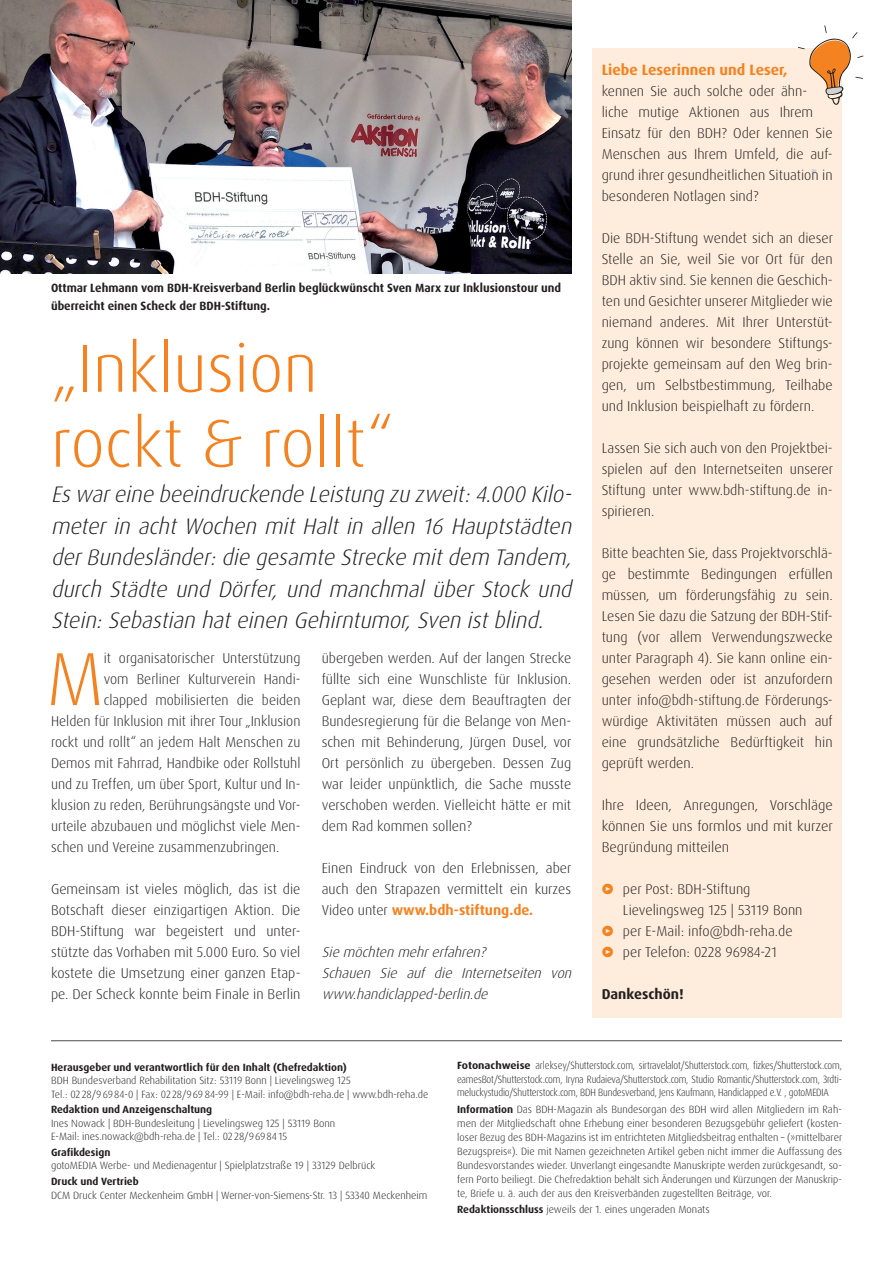
<style>
.page{position:relative;width:893px;height:1263px;background:#fff}
.page>*{position:absolute;margin:0;border:0;box-sizing:border-box;transform-origin:0 0}
.t1{font:300 75.3px "Dax OT";color:#f58220}
.t2{font:300 67.5px/75px "Dax OT";color:#f58220}
.t3{font:italic 300 22.5px/31.5px "Dax OT";color:#231f20;text-align:justify}
.t4{font:700 15px "Dax OT";color:#f58220}
.t5{font:300 14.25px/21px "Dax OT";color:#231f20;text-align:justify}
.t6{font:italic 300 14.25px/21px "Dax OT";color:#231f20}
.t7{font:700 14.25px "Dax OT";color:#231f20}
.t8{font:700 12px/18px "Dax OT";color:#231f20}
.t9{font:300 10.5px/14px "Dax OT";color:#231f20}
.t10{font:300 10.5px/13.5px "Dax OT";color:#231f20;text-align:justify;scale:.9 1}
.t11{font:700 10.5px "Dax OT";color:#231f20}
.s1{font-weight:700;color:#f58220}
.s2{font-family:"Meta OT";color:#f58220}
.s3{font-weight:700}
</style>
<div class="page">
<img style="left:0;top:0;width:571px;height:273px">
<hr style="left:51px;top:1040px;width:791px;height:1px;background:#4b4c4d">
<div style="left:592px;top:48px;width:250px;height:969px;background:#feeddc"></div>
<svg style="left:811px;top:169px;width:6px;height:5px"></svg>
<svg style="left:798px;top:25px;width:66px;height:80px"></svg>
<p class="t8" style="left:51px;top:279px;width:511px">Ottmar Lehmann vom BDH-Kreisverband Berlin beglückwünscht Sven Marx zur Inklusionstour und überreicht einen Scheck der BDH-Stiftung.</p>
<h2 class="t2" style="left:51px;top:331px;width:344px">„Inklusion rockt &amp; rollt“</h2>
<p class="t3" style="left:51px;top:479px;width:528px">Eswareine beeindruckende Leistung zuzweit:4.000 Kilo&shy;meter in acht Wochen mit Halt in allen 16 Hauptstädten derBundesländer:die gesamte Strecke mitdem Tandem, durch Städte und Dörfer, und manchmal über Stock und Stein:Sebastian hateinen Gehirntumor,Sven istblind.</p>
<h1 class="t1" style="left:47px;top:632px;width:59px">M</h1>
<p class="t5" style="left:104px;top:648px;width:198px">it organisatorischer Unterstützung</p>
<p class="t5" style="left:104px;top:669px;width:198px">vom Berliner Kulturverein Handi-</p>
<p class="t5" style="left:104px;top:690px;width:198px">clapped mobilisierten die beiden</p>
<p class="t5" style="left:51px;top:711px;width:251px">Helden für Inklusion mit ihrer Tour „Inklusion</p>
<p class="t5" style="left:51px;top:732px;width:251px">rockt und rollt“ an jedem Halt Menschen zu</p>
<p class="t5" style="left:51px;top:753px;width:251px">Demos mit Fahrrad, Handbike oder Rollstuhl</p>
<p class="t5" style="left:51px;top:774px;width:251px">und zu Treffen, um über Sport, Kultur und In-</p>
<p class="t5" style="left:51px;top:795px;width:251px">klusion zu reden, Berührungsängste und Vor-</p>
<p class="t5" style="left:51px;top:816px;width:251px">urteile abzubauen und möglichst viele Men-</p>
<p class="t5" style="left:51px;top:837px;width:230px">schen und Vereine zusammenzubringen.</p>
<p class="t5" style="left:51px;top:879px;width:251px">Gemeinsam ist vieles möglich, das ist die Botschaft dieser einzigartigen Aktion. Die BDH-Stiftung war begeistert und unter&shy;stützte das Vorhaben mit 5.000 Euro. So viel kostete die Umsetzung einer ganzen Etap&shy;pe. Der Scheck konnte beim Finale in Berlin</p>
<p class="t5" style="left:322px;top:648px;width:251px">übergeben werden. Auf der langen Strecke füllte sich eine Wunschliste für Inklusion.<br>Geplant war, diese dem Beauftragten der Bundesregierung für die Belange von Men&shy;schen mit Behinderung, Jürgen Dusel, vor Ort persönlich zu übergeben. Dessen Zug war leider unpünktlich, die Sache musste verschoben werden. Vielleicht hätte er mit dem Rad kommen sollen?</p>
<p class="t5" style="left:322px;top:858px;width:251px">Einen Eindruck von den Erlebnissen, aber auch den Strapazen vermittelt ein kurzes Video unter <span class="s1">www.bdh-stiftung.de.</span></p>
<p class="t6" style="left:322px;top:942px;width:255px">Siemöchtenmehrerfahren?<br>Schauen Sie auf die Internetseiten von www.handiclapped-berlin.de</p>
<p class="t4" style="left:602px;top:60px;width:187px">Liebe Leserinnen und Leser,</p>
<p class="t5" style="left:602px;top:81px;width:233px;text-align:left">kennen Sie auch solche oder ähn&shy;liche mutige Aktionen aus Ihrem Einsatz für den BDH? Oder kennen Sie Menschen aus Ihrem Umfeld, die auf&shy;grund ihrer gesundheitlichen Situation in besonderen Notlagen sind?</p>
<p class="t5" style="left:602px;top:228px;width:233px">Die BDH-Stiftung wendet sich an dieser Stelle an Sie, weil Sie vor Ort für den BDH aktiv sind. Sie kennen die Geschich&shy;ten und Gesichter unserer Mitglieder wie niemand anderes. Mit Ihrer Unterstüt&shy;zung können wir besondere Stiftungs&shy;projekte gemeinsam auf den Weg brin&shy;gen, um Selbstbestimmung, Teilhabe und Inklusion beispielhaft zu fördern.</p>
<p class="t5" style="left:602px;top:438px;width:233px">Lassen Sie sich auch von den Projektbei&shy;spielen auf den Internetseiten unserer Stiftung unter www.bdh-stiftung.de in&shy;spirieren.</p>
<p class="t5" style="left:602px;top:543px;width:233px">Bitte beachten Sie, dass Projektvorschlä&shy;ge bestimmte Bedingungen erfüllen müssen, um förderungsfähig zu sein.<br>Lesen Sie dazu die Satzung der BDH-Stif&shy;tung (vor allem Verwendungszwecke unter Paragraph 4). Sie kann online ein&shy;gesehen werden oder ist anzufordern unter info@bdh-stiftung.de Förderungs&shy;würdige Aktivitäten müssen auch auf eine grundsätzliche Bedürftigkeit hin geprüft werden.</p>
<p class="t5" style="left:602px;top:795px;width:233px">Ihre Ideen, Anregungen, Vorschläge können Sie uns formlos und mit kurzer Begründung mitteilen</p>
<p class="t5" style="left:623px;top:879px;width:181px;text-indent:-21px"><span class="s2">•</span> per Post: BDH-Stiftung<br>Lievelingsweg 125 | 53119 Bonn</p>
<p class="t5" style="left:602px;top:921px;width:192px"><span class="s2">•</span> per E-Mail: info@bdh-reha.de</p>
<p class="t5" style="left:602px;top:942px;width:177px"><span class="s2">•</span> per Telefon: 0228 96984-21</p>
<p class="t7" style="left:602px;top:985px;width:84px">Dankeschön!</p>
<p class="t11" style="left:51px;top:1060px;width:297px">Herausgeber und verantwortlich für den Inhalt (Chefredaktion)</p>
<p class="t9" style="left:51px;top:1074px;width:379px;line-height:13.5px">BDH Bundesverband Rehabilitation Sitz: 53119 Bonn | Lievelingsweg 125<br>Tel.: 0228/96984-0 | Fax: 0228/969 84-99 | E-Mail: info@bdh-reha.de | www.bdh-reha.de</p>
<p class="t11" style="left:51px;top:1103px;width:163px">Redaktion und Anzeigenschaltung</p>
<p class="t9" style="left:51px;top:1116px;width:286px;line-height:13.5px">Ines Nowack | BDH-Bundesleitung | Lievelingsweg 125 | 53119 Bonn<br>E-Mail: ines.nowack@bdh-reha.de | Tel.: 0228/96984 15</p>
<p class="t11" style="left:51px;top:1145px;width:61px">Grafikdesign</p>
<p class="t9" style="left:51px;top:1159px;width:326px">gotoMEDIA Werbe- und Medienagentur | Spielplatzstraße 19 | 33129 Delbrück</p>
<p class="t11" style="left:51px;top:1175px;width:89px">Druck und Vertrieb</p>
<p class="t9" style="left:51px;top:1188px;width:378px">DCM Druck Center Meckenheim GmbH | Werner-von-Siemens-Str. 13 | 53340 Meckenheim</p>
<p class="t10" style="left:457px;top:1059px;width:429px"><span class="s3">Fotonachweise</span> arleksey/Shutterstock.com, sirtravelalot/Shutterstock.com, fizkes/Shutterstock.com, eamesBot/Shutterstock.com, Iryna Rudaieva/Shutterstock.com, Studio Romantic/Shutterstock.com, 3rdti&shy;meluckystudio/Shutterstock.com, BDH Bundesverband, Jens Kaufmann, Handiclapped e.V. , gotoMEDIA</p>
<p class="t9" style="left:457px;top:1102px;width:387px;text-align:justify"><span class="s3">Information</span> Das BDH-Magazin als Bundesorgan des BDH wird allen Mitgliedern im Rah&shy;men der Mitgliedschaft ohne Erhebung einer besonderen Bezugsgebühr geliefert (kosten&shy;loser Bezug des BDH-Magazins ist im entrichteten Mitgliedsbeitrag enthalten – (»mittelbarer Bezugspreis«). Die mit Namen gezeichneten Artikel geben nicht immer die Auffassung des Bundesvorstandes wieder. Unverlangt eingesandte Manuskripte werden zurückgesandt, so&shy;fern Porto beiliegt. Die Chefredaktion behält sich Änderungen und Kürzungen der Manuskrip&shy;te, Briefe u. ä. auch der aus den Kreisverbänden zugestellten Beiträge, vor.</p>
<p class="t9" style="left:457px;top:1202px;width:254px"><span class="s3">Redaktionsschluss</span> jeweils der 1. eines ungeraden Monats</p>
</div>
